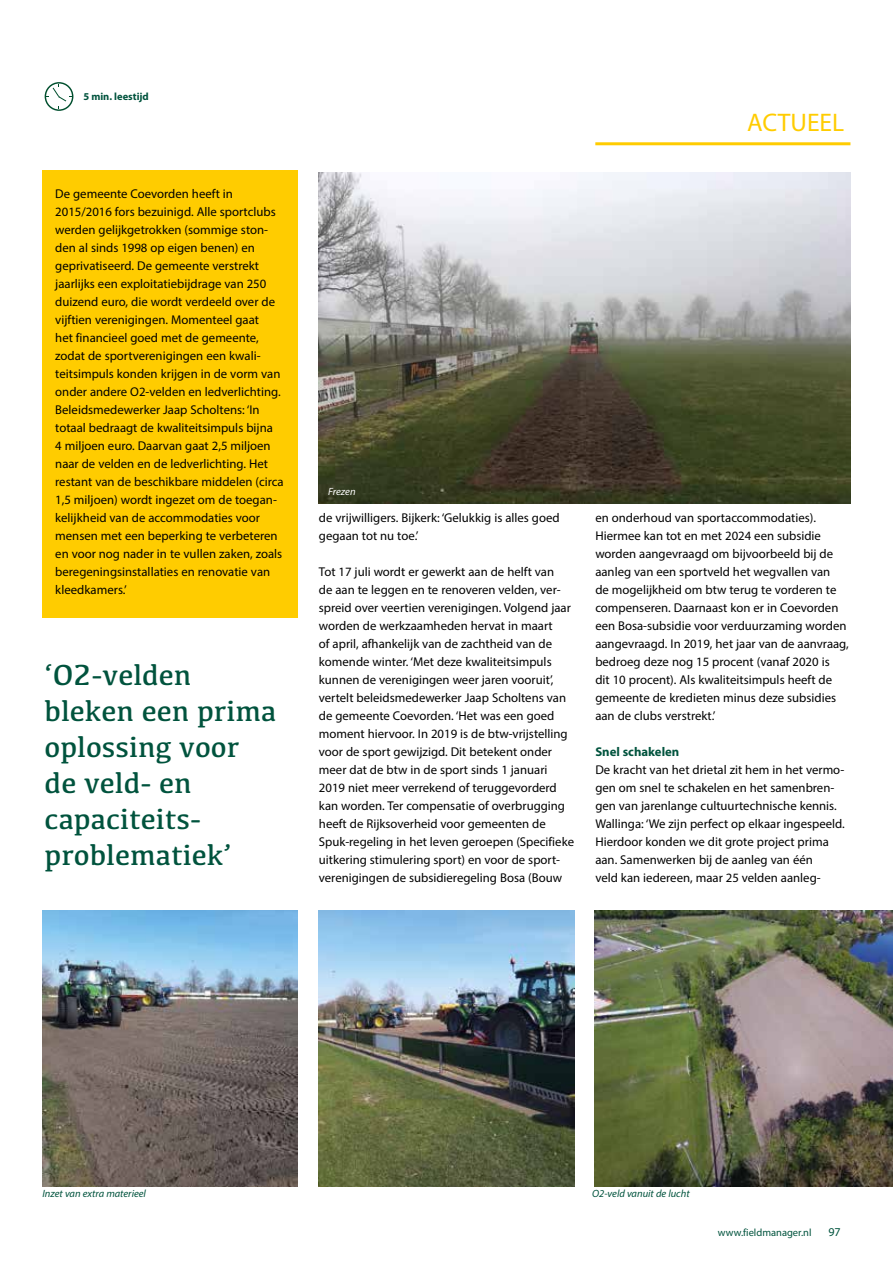
<style>
.page{position:relative;width:893px;height:1263px;background:#fff}
.page>*{position:absolute;margin:0;border:0;box-sizing:border-box;transform-origin:0 0}
.t1{font:30px/36px "Kefa";color:#00533d}
.t2{font:25.5px "Myriad Pro";color:#fc0}
.t3{font:12.75px/18px "Myriad Pro";color:#000}
.t4{font:700 12.75px "Myriad Pro";color:#00533d}
.t5{font:12px "Myriad Pro";color:#00533d}
.t6{font:italic 10.5px "Myriad Pro";color:#00533d}
.t7{font:10.5px "Myriad Pro";color:#00533d}
.t8{font:700 10.5px "Myriad Pro";color:#00533d}
.t9{font:italic 10.5px "Myriad Pro";letter-spacing:-.005em;color:#fff}
</style>
<div class="page">
<hr style="left:595px;top:142px;width:255px;height:3px;background:#fc0">
<svg style="left:45px;top:82px;width:28px;height:29px"></svg>
<div style="left:43px;top:170px;width:255px;height:448px;background:#fc0"></div>
<img style="left:319px;top:173px;width:531px;height:330px">
<img style="left:43px;top:910px;width:255px;height:276px">
<img style="left:319px;top:910px;width:255px;height:276px">
<img style="left:594px;top:910px;width:299px;height:276px">
<p class="t8" style="left:83px;top:90px;width:67px">5 min. leestijd</p>
<p class="t3" style="left:55px;top:185px;width:230px">De gemeente Coevorden heeft in 2015/2016 fors bezuinigd. Alle sportclubs werden gelijkgetrokken (sommige ston&shy;den al sinds 1998 op eigen benen) en geprivatiseerd. De gemeente verstrekt jaarlijks een exploitatiebijdrage van 250 duizend euro, die wordt verdeeld over de vijftien verenigingen. Momenteel gaat<br>het financieel goed met de gemeente, zodat de sportverenigingen een kwali&shy;teitsimpuls konden krijgen in de vorm van onder andere O2-velden en ledverlichting.<br>Beleidsmedewerker Jaap Scholtens: ‘In totaal bedraagt de kwaliteitsimpuls bijna<br>4 miljoen euro. Daarvan gaat 2,5 miljoen naar de velden en de ledverlichting. Het restant van de beschikbare middelen (circa 1,5 miljoen) wordt ingezet om de toegan&shy;kelijkheid van de accommodaties voor mensen met een beperking te verbeteren en voor nog nader in te vullen zaken, zoals beregeningsinstallaties en renovatie van kleedkamers.’</p>
<h1 class="t1" style="left:45px;top:656px;width:233px">‘O2-velden bleken een prima oplossing voor de veld- en capaciteits&shy;problematiek’</h1>
<h2 class="t2" style="left:747px;top:107px;width:99px">ACTUEEL</h2>
<p class="t9" style="left:328px;top:485px;width:29px">Frezen</p>
<p class="t3" style="left:319px;top:509px;width:242px">de vrijwilligers. Bijkerk: ‘Gelukkig is alles goed gegaan tot nu toe.’</p>
<p class="t3" style="left:319px;top:563px;width:257px">Tot 17 juli wordt er gewerkt aan de helft van<br>de aan te leggen en te renoveren velden, ver&shy;spreid over veertien verenigingen. Volgend jaar worden de werkzaamheden hervat in maart<br>of april, afhankelijk van de zachtheid van de komende winter. ‘Met deze kwaliteitsimpuls kunnen de verenigingen weer jaren vooruit’, vertelt beleidsmedewerker Jaap Scholtens van de gemeente Coevorden. ‘Het was een goed moment hiervoor. In 2019 is de btw-vrijstelling voor de sport gewijzigd. Dit betekent onder meer dat de btw in de sport sinds 1 januari 2019 niet meer verrekend of teruggevorderd kan worden. Ter compensatie of overbrugging heeft de Rijksoverheid voor gemeenten de Spuk-regeling in het leven geroepen (Specifieke uitkering stimulering sport) en voor de sport&shy;verenigingen de subsidieregeling Bosa (Bouw</p>
<p class="t3" style="left:595px;top:509px;width:255px">en onderhoud van sportaccommodaties).<br>Hiermee kan tot en met 2024 een subsidie worden aangevraagd om bijvoorbeeld bij de aanleg van een sportveld het wegvallen van<br>de mogelijkheid om btw terug te vorderen te compenseren. Daarnaast kon er in Coevorden een Bosa-subsidie voor verduurzaming worden aangevraagd. In 2019, het jaar van de aanvraag, bedroeg deze nog 15 procent (vanaf 2020 is<br>dit 10 procent). Als kwaliteitsimpuls heeft de gemeente de kredieten minus deze subsidies aan de clubs verstrekt.’</p>
<p class="t4" style="left:595px;top:743px;width:86px">Snel schakelen</p>
<p class="t3" style="left:595px;top:761px;width:251px">De kracht van het drietal zit hem in het vermo&shy;gen om snel te schakelen en het samenbren&shy;gen van jarenlange cultuurtechnische kennis.<br>Wallinga: ‘We zijn perfect op elkaar ingespeeld.<br>Hierdoor konden we dit grote project prima aan. Samenwerken bij de aanleg van één<br>veld kan iedereen, maar 25 velden aanleg-</p>
<p class="t6" style="left:43px;top:1187px;width:105px">Inzet van extra materieel</p>
<p class="t6" style="left:592px;top:1187px;width:99px">O2-veld vanuit de lucht</p>
<p class="t7" style="left:718px;top:1226px;width:95px">www.fieldmanager.nl</p>
<p class="t5" style="left:828px;top:1224px;width:14px">97</p>
</div>
